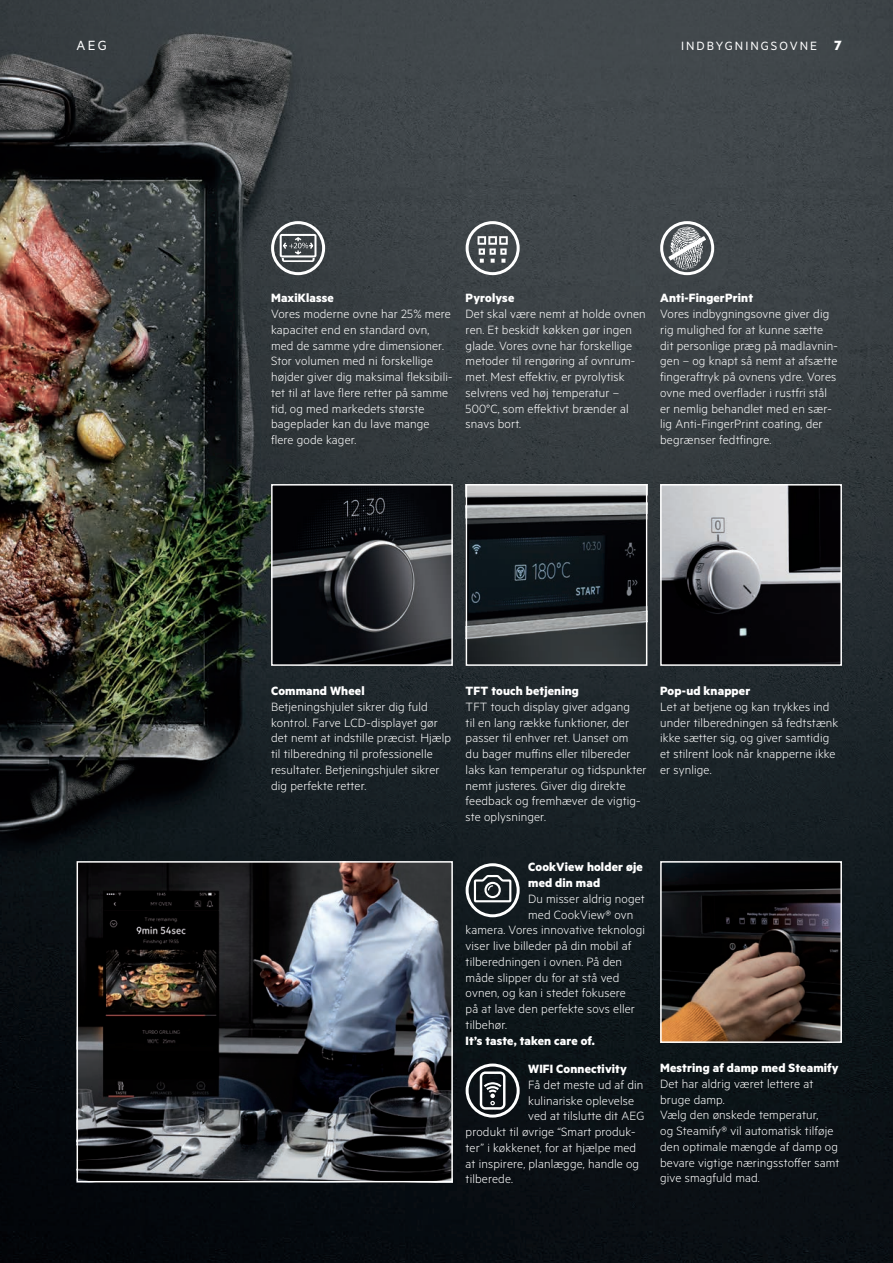
<style>
.page{position:relative;width:893px;height:1263px;background:#fff}
.page>*{position:absolute;margin:0;border:0;box-sizing:border-box;transform-origin:0 0}
.t1{font:15px "Metric";color:#fff}
.FORKLARENDE_INSPIRAT{font:300 13.5px/15.8px "Metric";letter-spacing:.01em;color:#fff}
.FORKLARENDE_INSPIRAT-2{font:700 13.5px/15.8px "Metric";letter-spacing:.01em;color:#fff}
.t2{font:13.5px "Metric";letter-spacing:.15em;color:#fff}
.s1{font-weight:700;font-size:15px}
</style>
<div class="page">
<img style="left:0;top:0;width:893px;height:1263px">
<svg style="left:668px;top:226px;width:38px;height:44px"></svg>
<div style="left:660px;top:221px;width:54px;height:54px;border:3px solid #fff;border-radius:50%"></div>
<div style="left:280px;top:234px;width:36px;height:23px;border:2px solid #fff"></div>
<svg style="left:282px;top:236px;width:33px;height:26px"></svg>
<div style="left:271px;top:221px;width:54px;height:54px;border:3px solid #fff;border-radius:50%"></div>
<svg style="left:478px;top:236px;width:30px;height:27px"></svg>
<div style="left:466px;top:221px;width:54px;height:54px;border:3px solid #fff;border-radius:50%"></div>
<img style="left:274px;top:487px;width:176px;height:176px">
<div style="left:271px;top:484px;width:182px;height:182px;border:2px solid #fff"></div>
<img style="left:469px;top:487px;width:175px;height:176px">
<div style="left:466px;top:484px;width:181px;height:182px;border:2px solid #fff"></div>
<img style="left:663px;top:487px;width:176px;height:176px">
<div style="left:660px;top:484px;width:182px;height:182px;border:2px solid #fff"></div>
<img style="left:80px;top:864px;width:370px;height:315px">
<div style="left:77px;top:861px;width:376px;height:321px;border:2px solid #fff"></div>
<img style="left:663px;top:864px;width:176px;height:176px">
<div style="left:660px;top:861px;width:182px;height:182px;border:2px solid #fff"></div>
<svg style="left:473px;top:873px;width:39px;height:30px"></svg>
<div style="left:466px;top:863px;width:54px;height:54px;border:3px solid #fff;border-radius:50%"></div>
<div style="left:480px;top:1071px;width:25px;height:39px;border:2px solid #fff;border-radius:4px"></div>
<svg style="left:484px;top:1082px;width:18px;height:23px"></svg>
<div style="left:466px;top:1063px;width:54px;height:54px;border:3px solid #fff;border-radius:50%"></div>
<p class="t1" style="left:77px;top:36px;width:32px">AEG</p>
<p class="t2" style="left:681px;top:37px;width:162px">INDBYGNINGSOVNE <span class="s1">7</span></p>
<p class="FORKLARENDE_INSPIRAT-2" style="left:271px;top:290px;width:64px">MaxiKlasse</p>
<p class="FORKLARENDE_INSPIRAT" style="left:271px;top:305px;width:181px">Vores moderne ovne har 25% mere kapacitet end en standard ovn, med de samme ydre dimensioner.</p>
<p class="FORKLARENDE_INSPIRAT" style="left:271px;top:353px;width:183px">Stor volumen med ni forskellige højder giver dig maksimal fleksibili&shy;tet til at lave flere retter på samme tid, og med markedets største bageplader kan du lave mange flere gode kager.</p>
<p class="FORKLARENDE_INSPIRAT-2" style="left:466px;top:290px;width:50px">Pyrolyse</p>
<p class="FORKLARENDE_INSPIRAT" style="left:466px;top:305px;width:182px">Det skal være nemt at holde ovnen ren. Et beskidt køkken gør ingen glade. Vores ovne har forskellige metoder til rengøring af ovnrum&shy;met. Mest effektiv, er pyrolytisk selvrens ved høj temperatur –<br>500°C, som effektivt brænder al snavs bort.</p>
<p class="FORKLARENDE_INSPIRAT-2" style="left:660px;top:290px;width:94px">Anti-FingerPrint</p>
<p class="FORKLARENDE_INSPIRAT" style="left:660px;top:305px;width:179px">Vores indbygningsovne giver dig rig mulighed for at kunne sætte dit personlige præg på madlavnin&shy;gen – og knapt så nemt at afsætte fingeraftryk på ovnens ydre. Vores ovne med overflader i rustfri stål er nemlig behandlet med en sær&shy;lig Anti-FingerPrint coating, der begrænser fedtfingre.</p>
<p class="FORKLARENDE_INSPIRAT-2" style="left:271px;top:683px;width:95px">Command Wheel</p>
<p class="FORKLARENDE_INSPIRAT" style="left:271px;top:698px;width:182px">Betjeningshjulet sikrer dig fuld kontrol. Farve LCD-displayet gør det nemt at indstille præcist. Hjælp til tilberedning til professionelle resultater. Betjeningshjulet sikrer dig perfekte retter.</p>
<p class="FORKLARENDE_INSPIRAT-2" style="left:466px;top:683px;width:115px">TFT touch betjening</p>
<p class="FORKLARENDE_INSPIRAT" style="left:466px;top:698px;width:182px">TFT touch display giver adgang<br>til en lang række funktioner, der passer til enhver ret. Uanset om<br>du bager muffins eller tilbereder laks kan temperatur og tidspunkter nemt justeres. Giver dig direkte feedback og fremhæver de vigtig&shy;ste oplysninger.</p>
<p class="FORKLARENDE_INSPIRAT-2" style="left:660px;top:683px;width:92px">Pop-ud knapper</p>
<p class="FORKLARENDE_INSPIRAT" style="left:660px;top:698px;width:180px">Let at betjene og kan trykkes ind under tilberedningen så fedtstænk ikke sætter sig, og giver samtidig et stilrent look når knapperne ikke er synlige.</p>
<p class="FORKLARENDE_INSPIRAT-2" style="left:528px;top:859px;width:116px">CookView holder øje med din mad</p>
<p class="FORKLARENDE_INSPIRAT" style="left:528px;top:890px;width:118px">Du misser aldrig noget</p>
<p class="FORKLARENDE_INSPIRAT" style="left:528px;top:906px;width:107px">med CookView® ovn</p>
<p class="FORKLARENDE_INSPIRAT" style="left:466px;top:921px;width:181px">kamera. Vores innovative teknologi</p>
<p class="FORKLARENDE_INSPIRAT" style="left:466px;top:937px;width:167px">viser live billeder på din mobil af</p>
<p class="FORKLARENDE_INSPIRAT" style="left:466px;top:953px;width:158px">tilberedningen i ovnen. På den</p>
<p class="FORKLARENDE_INSPIRAT" style="left:466px;top:969px;width:155px">måde slipper du for at stå ved</p>
<p class="FORKLARENDE_INSPIRAT" style="left:466px;top:984px;width:162px">ovnen, og kan i stedet fokusere</p>
<p class="FORKLARENDE_INSPIRAT" style="left:466px;top:1000px;width:171px">på at lave den perfekte sovs eller</p>
<p class="FORKLARENDE_INSPIRAT" style="left:466px;top:1016px;width:43px">tilbehør.</p>
<p class="FORKLARENDE_INSPIRAT-2" style="left:466px;top:1032px;width:131px">It’s taste, taken care of.</p>
<p class="FORKLARENDE_INSPIRAT-2" style="left:528px;top:1061px;width:100px">WIFI Connectivity</p>
<p class="FORKLARENDE_INSPIRAT" style="left:528px;top:1076px;width:117px">Få det meste ud af din</p>
<p class="FORKLARENDE_INSPIRAT" style="left:528px;top:1092px;width:107px">kulinariske oplevelse</p>
<p class="FORKLARENDE_INSPIRAT" style="left:528px;top:1108px;width:118px">ved at tilslutte dit AEG</p>
<p class="FORKLARENDE_INSPIRAT" style="left:466px;top:1123px;width:171px">produkt til øvrige “Smart produk-</p>
<p class="FORKLARENDE_INSPIRAT" style="left:466px;top:1139px;width:172px">ter” i køkkenet, for at hjælpe med</p>
<p class="FORKLARENDE_INSPIRAT" style="left:466px;top:1155px;width:175px">at inspirere, planlægge, handle og</p>
<p class="FORKLARENDE_INSPIRAT" style="left:466px;top:1171px;width:49px">tilberede.</p>
<p class="FORKLARENDE_INSPIRAT-2" style="left:660px;top:1060px;width:180px">Mestring af damp med Steamify</p>
<p class="FORKLARENDE_INSPIRAT" style="left:660px;top:1075px;width:155px">Det har aldrig været lettere at bruge damp.</p>
<p class="FORKLARENDE_INSPIRAT" style="left:660px;top:1107px;width:181px">Vælg den ønskede temperatur,<br>og Steamify® vil automatisk tilføje den optimale mængde af damp og bevare vigtige næringsstoffer samt give smagfuld mad.</p>
</div>
